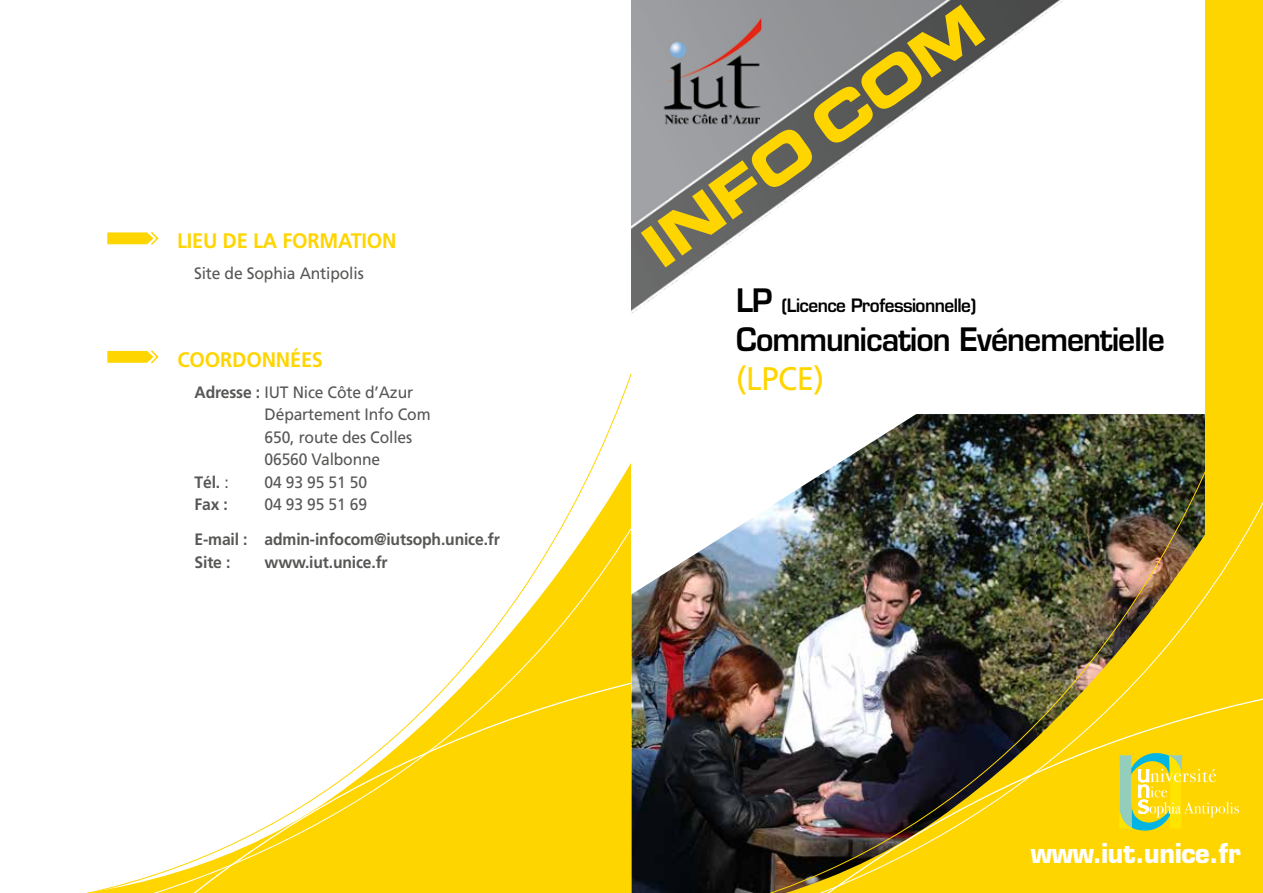
<style>
.page{position:relative;width:1263px;height:893px;background:#fff}
.page>*{position:absolute;margin:0;border:0;box-sizing:border-box;transform-origin:0 0}
.t1{font:58.8px "Eurostile Bold Extended Two";color:#ffd500;scale:.95 1}
.t2{font:32.7px "Frutiger LT Std";color:#ffd500;scale:.95 1}
.t3{font:600 31.5px "Eurostile";letter-spacing:-.03em;color:#000;scale:.95 1}
.t4{font:700 26.7px "Eurostile";letter-spacing:-.01em;color:#fff;scale:.95 1}
.t5{font:700 21px "Frutiger";letter-spacing:-.01em;color:#ffd500;scale:.95 1}
.t6{font:600 18px "Eurostile";letter-spacing:-.03em;color:#000;scale:.95 1}
.t7{font:16.5px/22.5px "Frutiger LT Std";letter-spacing:-.01em;color:#575756;scale:.95 1}
.t8{font:700 16.5px/22.5px "Frutiger";letter-spacing:-.01em;color:#575756;scale:.95 1}
.s1{font-family:"Frutiger";font-weight:700}
.s2{font-family:"Frutiger LT Std";font-weight:400}
.s3{font-size:31.5px}
</style>
<div class="page">
<svg style="left:86px;top:765px;width:274px;height:128px"></svg>
<svg style="left:360px;top:696px;width:76px;height:197px;fill:#ffd500"></svg>
<div style="left:1205px;top:0;width:58px;height:893px;background:#ffd500"></div>
<img style="left:436px;top:417px;width:827px;height:476px">
<img style="left:536px;top:570px;width:727px;height:323px">
<img style="left:631px;top:0;width:432px;height:314px">
<svg style="left:107px;top:232px;width:52px;height:13px"></svg>
<svg style="left:107px;top:350px;width:52px;height:14px"></svg>
<svg style="left:1119px;top:753px;width:120px;height:78px"></svg>
<p class="t5" style="left:177px;top:228px;width:233px">LIEU DE LA FORMATION</p>
<p class="t7" style="left:194px;top:262px;width:180px">Site de Sophia Antipolis</p>
<p class="t5" style="left:178px;top:347px;width:155px">COORDONNÉES</p>
<p class="t7" style="left:265px;top:381px;width:176px;text-indent:-70px"><span class="s1">Adresse :</span> IUT Nice Côte d’Azur<br>Département Info Com<br>650, route des Colles<br>06560 Valbonne</p>
<p class="t8" style="left:195px;top:470px;width:37px">Tél. <span class="s2">:</span></p>
<p class="t7" style="left:265px;top:471px;width:109px">04 93 95 51 50</p>
<p class="t8" style="left:195px;top:493px;width:37px">Fax :</p>
<p class="t7" style="left:265px;top:493px;width:109px">04 93 95 51 69</p>
<p class="t8" style="left:195px;top:528px;width:323px">E-mail : admin-infocom@iutsoph.unice.fr<br>Site :</p>
<p class="t8" style="left:265px;top:551px;width:131px">www.iut.unice.fr</p>
<h1 class="t1" style="left:625px;top:218px;width:425px;rotate:-35deg">INFO COM</h1>
<p class="t6" style="left:736px;top:294px;width:254px"><span class="s3">LP</span> (Licence Professionnelle)</p>
<h3 class="t3" style="left:736px;top:319px;width:453px">Communication Evénementielle</h3>
<h2 class="t2" style="left:736px;top:359px;width:94px">(LPCE)</h2>
<h3 class="t4" style="left:1031px;top:837px;width:223px">www.iut.unice.fr</h3>
</div>
